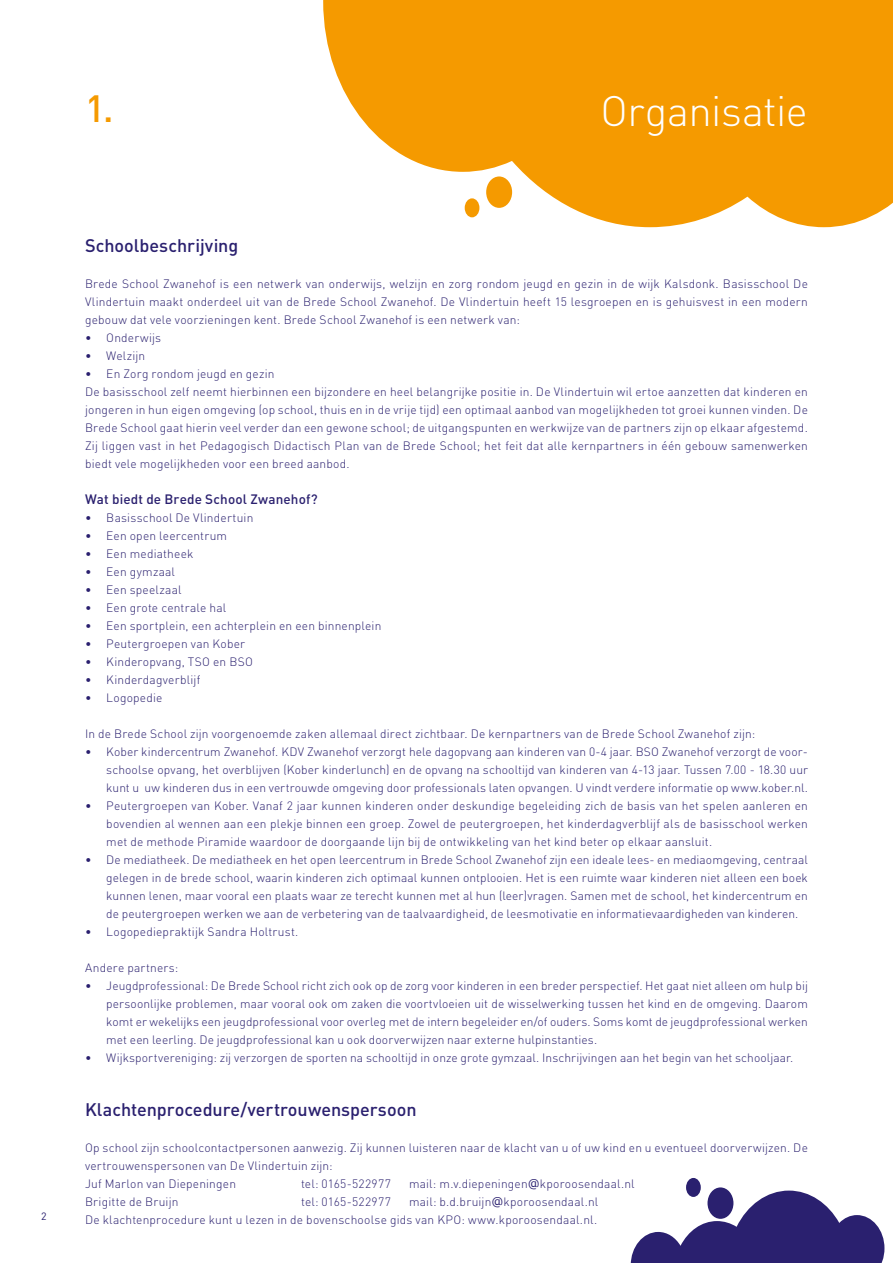
<style>
.page{position:relative;width:893px;height:1263px;background:#fff}
.page>*{position:absolute;margin:0;border:0;box-sizing:border-box;transform-origin:0 0}
.t1{font:300 42px "DIN Pro";letter-spacing:-.015em;color:#fff}
.t2{font:500 37.5px "DIN Pro";color:#f59a00}
.t3{font:500 18px "DIN Pro";color:#2a206f}
.t4{font:500 13.5px "DIN Pro";letter-spacing:.01em;color:#2a206f}
.t5{font:300 12px/18px "DIN Pro";letter-spacing:.015em;color:#2a206f;text-align:justify}
.t6{font:10.5px "DIN";color:#2a206f}
.s1{font-family:"Verdana";font-weight:400}
</style>
<div class="page">
<svg style="left:323px;top:0;width:570px;height:227px;fill:#f59a00"></svg>
<div style="left:465px;top:198px;width:14px;height:19px;background:#f59a00;border-radius:50%"></div>
<svg style="left:707px;top:1187px;width:26px;height:32px"></svg>
<div style="left:686px;top:1178px;width:15px;height:19px;background:#2a206f;border-radius:50%"></div>
<svg style="left:631px;top:1190px;width:253px;height:73px"></svg>
<h2 class="t2" style="left:85px;top:83px;width:30px">1.</h2>
<h1 class="t1" style="left:600px;top:82px;width:209px">Organisatie</h1>
<p class="t6" style="left:41px;top:1210px;width:7px">2</p>
<h3 class="t3" style="left:85px;top:233px;width:155px">Schoolbeschrijving</h3>
<p class="t5" style="left:85px;top:274px;width:724px">Brede School Zwanehof is een netwerk van onderwijs, welzijn en zorg rondom jeugd en gezin in de wijk Kalsdonk. Basisschool De Vlindertuin maakt onderdeel uit van de Brede School Zwanehof. De Vlindertuin heeft 15 lesgroepen en is gehuisvest in een modern gebouw dat vele voorzieningen kent. Brede School Zwanehof is een netwerk van:</p>
<p class="t5" style="left:85px;top:328px;width:78px">• Onderwijs</p>
<p class="t5" style="left:85px;top:346px;width:62px">• Welzijn</p>
<p class="t5" style="left:85px;top:364px;width:724px;text-align:left">• En Zorg rondom jeugd en gezin<br>De basisschool zelf neemt hierbinnen een bijzondere en heel belangrijke positie in. De Vlindertuin wil ertoe aanzetten dat kinderen en jongeren in hun eigen omgeving (op school, thuis en in de vrije tijd) een optimaal aanbod van mogelijkheden tot groei kunnen vinden. De Brede School gaat hierin veel verder dan een gewone school; de uitgangspunten en werkwijze van de partners zijn op elkaar afgestemd.<br>Zij liggen vast in het Pedagogisch Didactisch Plan van de Brede School; het feit dat alle kernpartners in één gebouw samenwerken biedt vele mogelijkheden voor een breed aanbod.</p>
<p class="t4" style="left:85px;top:490px;width:234px">Wat biedt de Brede School Zwanehof?</p>
<p class="t5" style="left:85px;top:508px;width:170px">• Basisschool De Vlindertuin</p>
<p class="t5" style="left:85px;top:526px;width:144px">• Een open leercentrum</p>
<p class="t5" style="left:85px;top:544px;width:110px">• Een mediatheek</p>
<p class="t5" style="left:85px;top:562px;width:92px">• Een gymzaal</p>
<p class="t5" style="left:85px;top:580px;width:98px">• Een speelzaal</p>
<p class="t5" style="left:85px;top:598px;width:143px">• Een grote centrale hal</p>
<p class="t5" style="left:85px;top:616px;width:298px">• Een sportplein, een achterplein en een binnenplein</p>
<p class="t5" style="left:85px;top:634px;width:162px">• Peutergroepen van Kober</p>
<p class="t5" style="left:85px;top:652px;width:169px">• Kinderopvang, TSO en BSO</p>
<p class="t5" style="left:85px;top:670px;width:117px">• Kinderdagverblijf</p>
<p class="t5" style="left:85px;top:688px;width:79px">• Logopedie</p>
<p class="t5" style="left:85px;top:724px;width:672px">In de Brede School zijn voorgenoemde zaken allemaal direct zichtbaar. De kernpartners van de Brede School Zwanehof zijn:</p>
<p class="t5" style="left:106px;top:742px;width:703px;text-indent:-21px">• Kober kindercentrum Zwanehof. KDV Zwanehof verzorgt hele dagopvang aan kinderen van 0-4 jaar. BSO Zwanehof verzorgt de voor&shy;schoolse opvang, het overblijven (Kober kinderlunch) en de opvang na schooltijd van kinderen van 4-13 jaar. Tussen 7.00 - 18.30 uur kunt u uw kinderen dus in een vertrouwde omgeving door professionals laten opvangen. U vindt verdere informatie op www.kober.nl.</p>
<p class="t5" style="left:106px;top:796px;width:703px;text-indent:-21px">• Peutergroepen van Kober. Vanaf 2 jaar kunnen kinderen onder deskundige begeleiding zich de basis van het spelen aanleren en bovendien al wennen aan een plekje binnen een groep. Zowel de peutergroepen, het kinderdagverblijf als de basisschool werken met de methode Piramide waardoor de doorgaande lijn bij de ontwikkeling van het kind beter op elkaar aansluit.</p>
<p class="t5" style="left:106px;top:850px;width:703px;text-indent:-21px">• De mediatheek. De mediatheek en het open leercentrum in Brede School Zwanehof zijn een ideale lees- en mediaomgeving, centraal gelegen in de brede school, waarin kinderen zich optimaal kunnen ontplooien. Het is een ruimte waar kinderen niet alleen een boek kunnen lenen, maar vooral een plaats waar ze terecht kunnen met al hun (leer)vragen. Samen met de school, het kindercentrum en de peutergroepen werken we aan de verbetering van de taalvaardigheid, de leesmotivatie en informatievaardigheden van kinderen.</p>
<p class="t5" style="left:85px;top:922px;width:215px">• Logopediepraktijk Sandra Holtrust.</p>
<p class="t5" style="left:85px;top:958px;width:95px">Andere partners:</p>
<p class="t5" style="left:106px;top:976px;width:703px;text-indent:-21px">• Jeugdprofessional: De Brede School richt zich ook op de zorg voor kinderen in een breder perspectief. Het gaat niet alleen om hulp bij persoonlijke problemen, maar vooral ook om zaken die voortvloeien uit de wisselwerking tussen het kind en de omgeving. Daarom komt er wekelijks een jeugdprofessional voor overleg met de intern begeleider en/of ouders. Soms komt de jeugdprofessional werken met een leerling. De jeugdprofessional kan u ook doorverwijzen naar externe hulpinstanties.</p>
<p class="t5" style="left:85px;top:1048px;width:710px">• Wijksportvereniging: zij verzorgen de sporten na schooltijd in onze grote gymzaal. Inschrijvingen aan het begin van het schooljaar.</p>
<h3 class="t3" style="left:85px;top:1097px;width:333px">Klachtenprocedure/vertrouwenspersoon</h3>
<p class="t5" style="left:85px;top:1138px;width:724px;text-align:left">Op school zijn schoolcontactpersonen aanwezig. Zij kunnen luisteren naar de klacht van u of uw kind en u eventueel doorverwijzen. De vertrouwenspersonen van De Vlindertuin zijn:<br>Juf Marlon van Diepeningen</p>
<p class="t5" style="left:301px;top:1174px;width:91px">tel: 0165-522977</p>
<p class="t5" style="left:409px;top:1174px;width:227px">mail: m.v.diepeningen<span class="s1">@</span>kporoosendaal.nl</p>
<p class="t5" style="left:85px;top:1192px;width:515px;text-align:right">mail: b.d.bruijn<span class="s1">@</span>kporoosendaal.nl<br>De klachtenprocedure kunt u lezen in de bovenschoolse gids van KPO: www.kporoosendaal.nl.</p>
<p class="t5" style="left:85px;top:1192px;width:95px">Brigitte de Bruijn</p>
<p class="t5" style="left:301px;top:1192px;width:91px">tel: 0165-522977</p>
</div>
